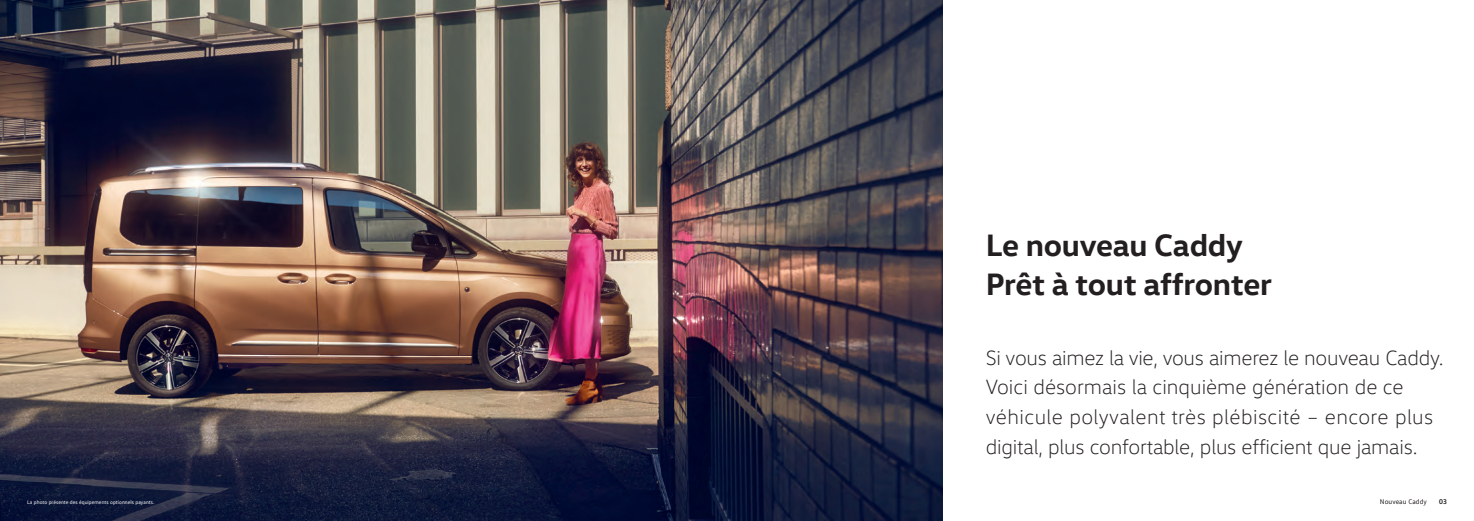
<style>
.page{position:relative;width:1474px;height:521px;background:#fff}
.page>*{position:absolute;margin:0;border:0;box-sizing:border-box;transform-origin:0 0}
.t1{font:700 31.5px/39.7px "VW Head";letter-spacing:-.01em;color:#231f20}
.t2{font:300 21px/29.8px "VW Head";letter-spacing:-.01em;color:#231f20}
.t3{font:7px "VW Text";letter-spacing:.005em;color:#231f20}
.t4{font:700 7px "VW Text";color:#231f20}
.t5{font:5.25px "VW Text";letter-spacing:.005em;color:#fff}
</style>
<div class="page">
<img style="left:0;top:0;width:943px;height:521px">
<h1 class="t1" style="left:985px;top:223px;width:288px">Le nouveau Caddy<br>Prêt à tout affronter</h1>
<p class="t2" style="left:985px;top:342px;width:459px">Si vous aimez la vie, vous aimerez le nouveau Caddy.<br>Voici désormais la cinquième génération de ce véhicule polyvalent très plébiscité – encore plus digital, plus confortable, plus efficient que jamais.</p>
<p class="t5" style="left:27px;top:498px;width:129px">La photo présente des équipements optionnels payants.</p>
<p class="t3" style="left:1379px;top:497px;width:49px">Nouveau Caddy</p>
<p class="t4" style="left:1439px;top:497px;width:9px">03</p>
</div>
